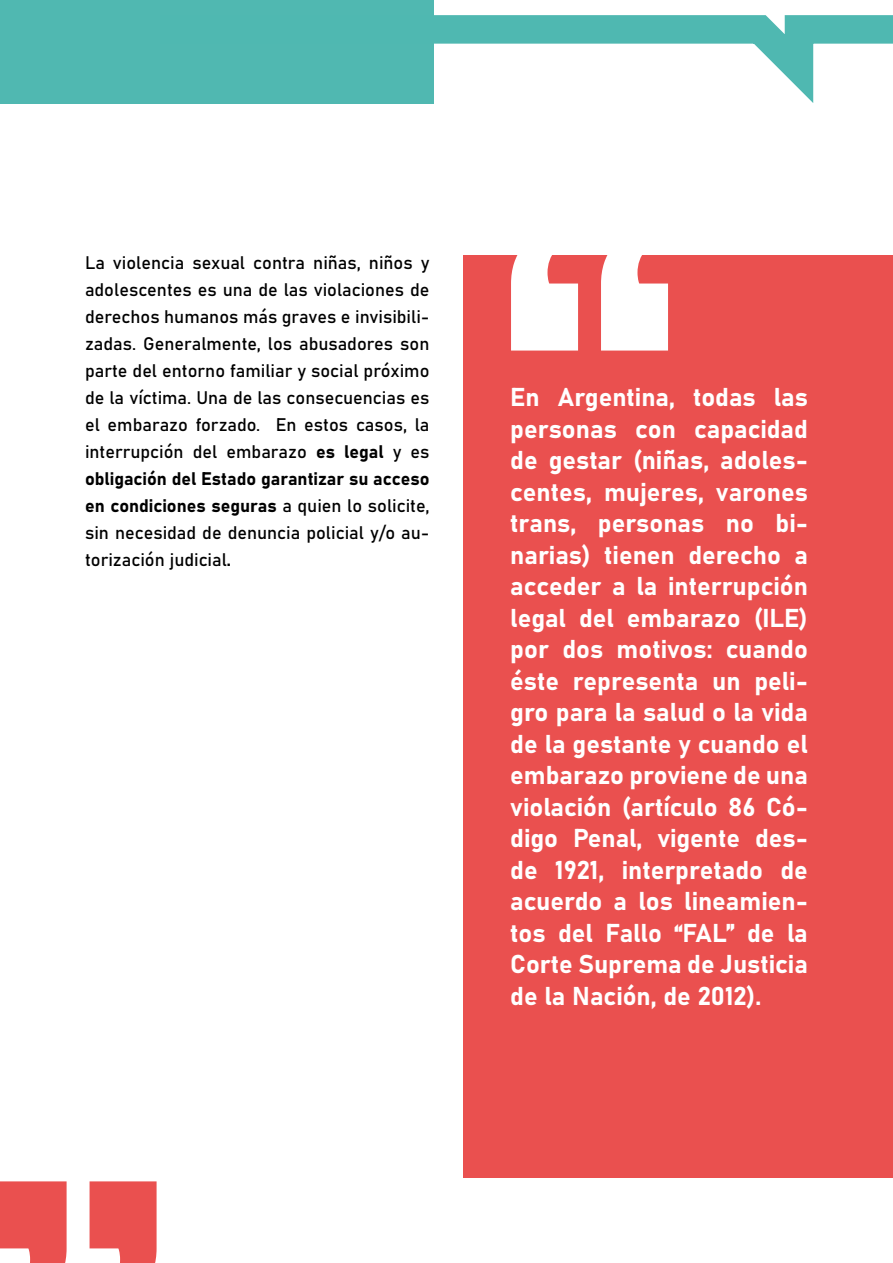
<style>
.page{position:relative;width:893px;height:1263px;background:#fff}
.page>*{position:absolute;margin:0;border:0;box-sizing:border-box;transform-origin:0 0}
.t1{font:500 450px "Keep Calm";color:#fff}
.t2{font:500 450px "Keep Calm";color:#ea504f}
.t3{font:25.5px/31.5px "Bahnschrift";color:#fff;text-align:justify}
.t4{font:18px/27px "Bahnschrift";color:#000;text-align:justify}
</style>
<div class="page">
<div style="left:0;top:0;width:434px;height:103px;background:#50b8b1"></div>
<div style="left:463px;top:255px;width:430px;height:923px;background:#ea504f"></div>
<svg style="left:132px;top:15px;width:761px;height:89px"></svg>
<p class="t4" style="left:85px;top:250px;width:346px">La violencia sexual contra niñas, niños y adolescentes es una de las violaciones de derechos humanos más graves e invisibili&shy;zadas. Generalmente, los abusadores son parte del entorno familiar y social próximo de la víctima. Una de las consecuencias es el embarazo forzado. En estos casos, la interrupción del embarazo es legal y es obligación del Estado garantizar su acceso en condiciones seguras a quien lo solicite, sin necesidad de denuncia policial y/o au&shy;torización judicial.</p>
<h1 class="t2" style="left:170px;top:1497px;width:183px;rotate:-180deg">“</h1>
<h1 class="t1" style="left:497px;top:35px;width:183px">“</h1>
<p class="t3" style="left:510px;top:381px;width:299px">En Argentina, todas las personas con capacidad de gestar (niñas, adoles&shy;centes, mujeres, varones trans, personas no bi&shy;narias) tienen derecho a acceder a la interrupción legal del embarazo (ILE) por dos motivos: cuando éste representa un peli&shy;gro para la salud o la vida de la gestante y cuando el embarazo proviene de una violación (artículo 86 Có&shy;digo Penal, vigente des&shy;de 1921, interpretado de acuerdo a los lineamien&shy;tos del Fallo “FAL” de la Corte Suprema de Justicia de la Nación, de 2012).</p>
</div>
